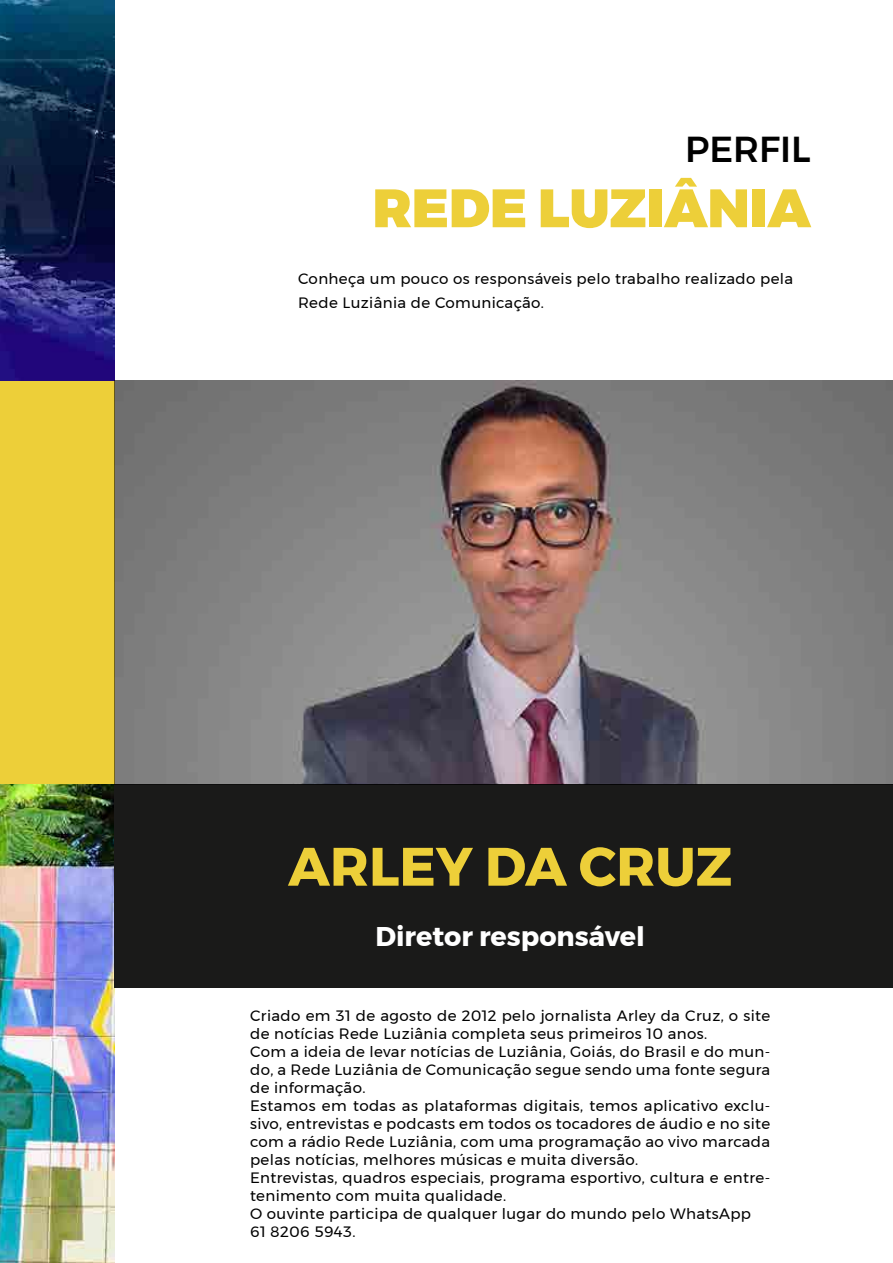
<style>
.page{position:relative;width:893px;height:1263px;background:#fff}
.page>*{position:absolute;margin:0;border:0;box-sizing:border-box;transform-origin:0 0}
.t1{font:900 54px "Montserrat";color:#edcf39}
.t2{font:700 54px "Montserrat";color:#edcf39}
.t3{font:500 36px "Montserrat";color:#000}
.t4{font:700 27px "Montserrat";color:#fff}
.t5{font:15px/18px "Montserrat";letter-spacing:.025em;color:#000}
</style>
<div class="page">
<div style="left:0;top:380px;width:115px;height:404px;background:#edcf39"></div>
<img style="left:0;top:784px;width:115px;height:479px">
<img style="left:0;top:0;width:115px;height:380px">
<div style="left:115px;top:784px;width:778px;height:203px;background:#1a1a19"></div>
<img style="left:115px;top:380px;width:778px;height:404px">
<h2 class="t3" style="left:685px;top:121px;width:127px">PERFIL</h2>
<h1 class="t1" style="left:373px;top:164px;width:440px">REDE LUZIÂNIA</h1>
<p class="t5" style="left:298px;top:267px;width:497px;line-height:24px">Conheça um pouco os responsáveis pelo trabalho realizado pela<br>Rede Luziânia de Comunicação.</p>
<h1 class="t2" style="left:288px;top:823px;width:446px">ARLEY DA CRUZ</h1>
<h3 class="t4" style="left:375px;top:915px;width:271px">Diretor responsável</h3>
<p class="t5" style="left:250px;top:1007px;width:522px">Criado em 31 de agosto de 2012 pelo jornalista Arley da Cruz, o site de notícias Rede Luziânia completa seus primeiros 10 anos.<br>Com a ideia de levar notícias de Luziânia, Goiás, do Brasil e do mun&shy;do, a Rede Luziânia de Comunicação segue sendo uma fonte segura de informação.<br>Estamos em todas as plataformas digitais, temos aplicativo exclu&shy;sivo, entrevistas e podcasts em todos os tocadores de áudio e no site com a rádio Rede Luziânia, com uma programação ao vivo marcada pelas notícias, melhores músicas e muita diversão.<br>Entrevistas, quadros especiais, programa esportivo, cultura e entre&shy;tenimento com muita qualidade.<br>O ouvinte participa de qualquer lugar do mundo pelo WhatsApp<br>61 8206 5943.</p>
</div>
